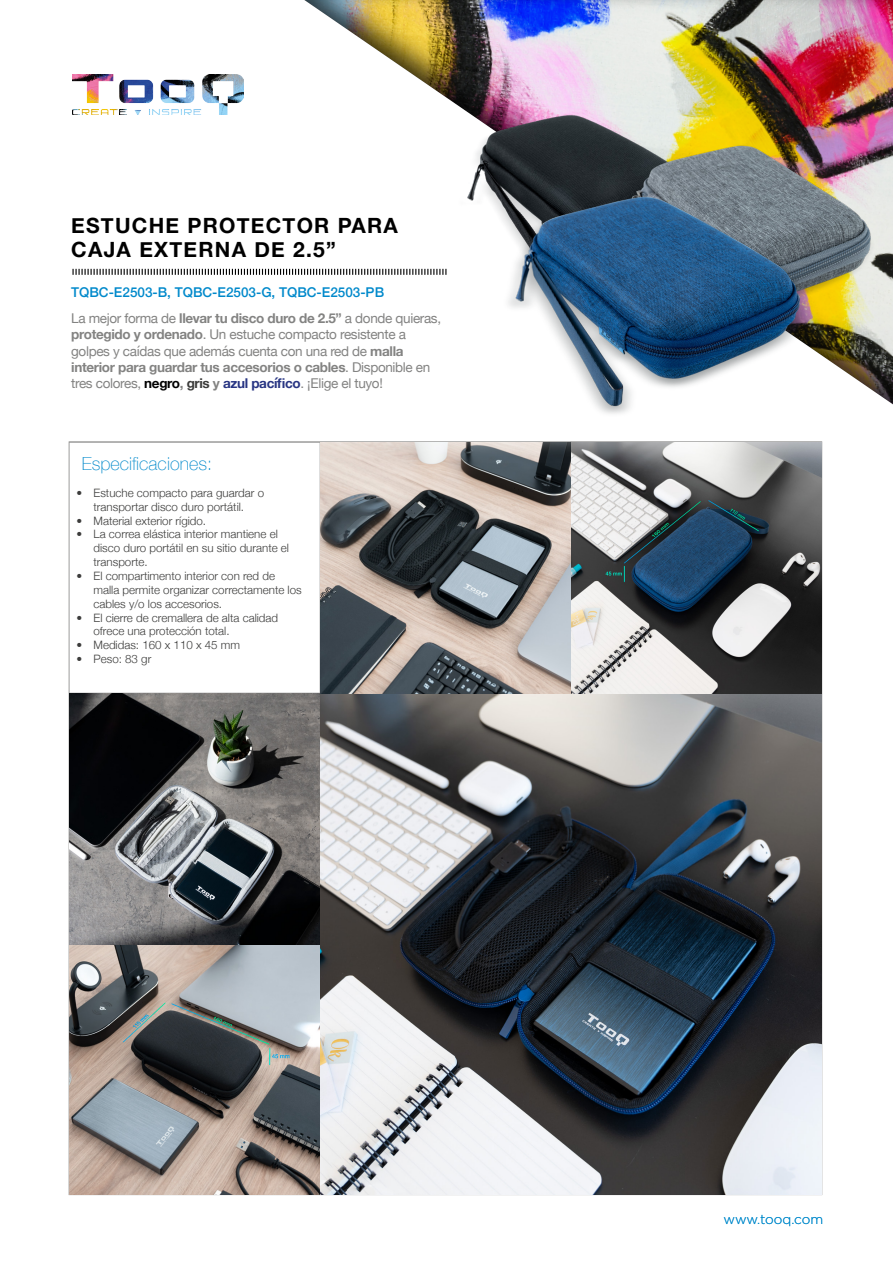
<style>
.page{position:relative;width:893px;height:1263px;background:#fff}
.page>*{position:absolute;margin:0;border:0;box-sizing:border-box;transform-origin:0 0}
.t1{font:700 21px/24px "Helvetica Neue";letter-spacing:.06em;color:#000}
.t2{font:100 18px "Helvetica Neue";color:#0089cb}
.Estilo_de_párrafo_1{font:13.5px/16.2px "Helvetica Neue";letter-spacing:-.025em;color:#838382}
.t3{font:500 13.5px "Helvetica Neue";color:#0089cb}
.t4{font:300 13.5px "Gotham";letter-spacing:-.01em;color:#0089cb}
.t5{font:300 11.55px/13.8px "Helvetica Neue";color:#3c3c3b}
.s1{font-weight:700}
.s2{font-weight:700;color:#000}
.s3{font-weight:700;color:#3c3c3b}
.s4{font-weight:700;color:#283583}
</style>
<div class="page">
<hr style="left:571px;top:945px;width:1px;height:250px;background:#838382">
<hr style="left:320px;top:442px;width:1px;height:753px;background:#838382">
<hr style="left:69px;top:442px;width:753px;height:1px;background:#838382">
<hr style="left:69px;top:944px;width:753px;height:1px;background:#838382">
<div style="left:284px;top:0;width:609px;height:415px;background:#000;opacity:.75"></div>
<img style="left:72px;top:74px;width:172px;height:41px">
<svg style="left:72px;top:269px;width:374px;height:6px"></svg>
<hr style="left:320px;top:693px;width:502px;height:1px;background:#838382">
<img style="left:455px;top:94px;width:252px;height:203px">
<img style="left:614px;top:122px;width:279px;height:225px">
<img style="left:69px;top:693px;width:752px;height:501px">
<img style="left:320px;top:442px;width:501px;height:251px">
<img style="left:501px;top:170px;width:326px;height:245px">
<p class="t1" style="left:71px;top:214px;width:328px">ESTUCHE PROTECTOR PARA<br>CAJA EXTERNA DE 2.5”</p>
<p class="t3" style="left:71px;top:281px;width:314px">TQBC-E2503-B, TQBC-E2503-G, TQBC-E2503-PB</p>
<p class="Estilo_de_párrafo_1" style="left:71px;top:311px;width:371px">La mejor forma de <span class="s1">llevar tu disco duro de 2.5”</span> a donde quieras, <span class="s1">protegido y ordenado</span>. Un estuche compacto resistente a golpes y caídas que además cuenta con una red de <span class="s1">malla interior para guardar tus accesorios o cables</span>. Disponible en tres colores, <span class="s2">negro</span><span class="s1">,</span> <span class="s3">gris</span> <span class="s1">y</span> <span class="s4">azul pacífico</span>. ¡Elige el tuyo!</p>
<p class="t2" style="left:82px;top:450px;width:132px">Especificaciones:</p>
<p class="t5" style="left:77px;top:485px;width:189px;text-align:center">• Estuche compacto para guardar o transportar disco duro portátil.</p>
<p class="t5" style="left:77px;top:513px;width:131px">• Material exterior rígido.</p>
<p class="t5" style="left:94px;top:526px;width:197px;text-indent:-17px">• La correa elástica interior mantiene el disco duro portátil en su sitio durante el transporte.</p>
<p class="t5" style="left:94px;top:568px;width:210px;text-indent:-17px">• El compartimento interior con red de malla permite organizar correctamente los cables y/o los accesorios.</p>
<p class="t5" style="left:94px;top:610px;width:186px;text-indent:-17px">• El cierre de cremallera de alta calidad ofrece una protección total.</p>
<p class="t5" style="left:77px;top:637px;width:165px">• Medidas: 160 x 110 x 45 mm</p>
<p class="t5" style="left:77px;top:651px;width:76px">• Peso: 83 gr</p>
<p class="t4" style="left:724px;top:1211px;width:101px">www.tooq.com</p>
</div>
